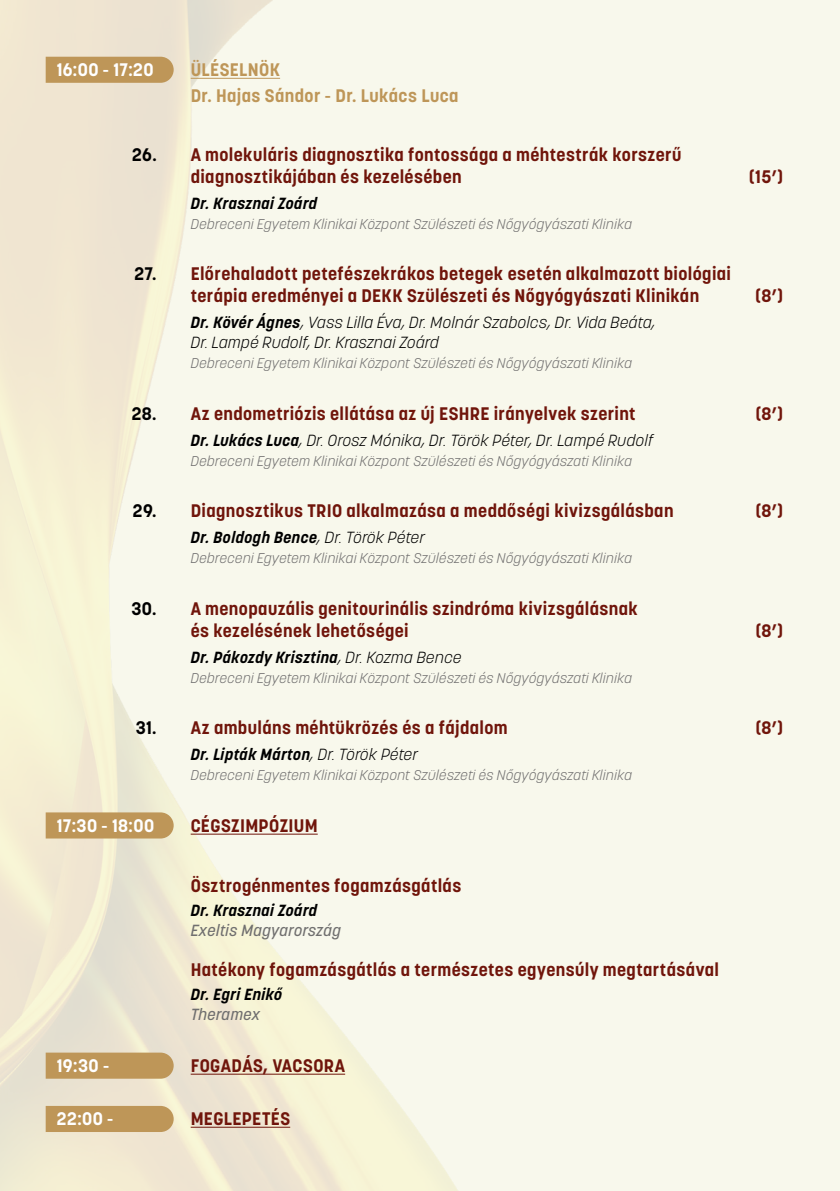
<style>
.page{position:relative;width:840px;height:1191px;background:#fff}
.page>*{position:absolute;margin:0;border:0;box-sizing:border-box;transform-origin:0 0}
.t1{font:700 18px/22px "Korolev";letter-spacing:.02em;color:#70150b}
.t2{font:700 18px/26px "Korolev";letter-spacing:.02em;color:#be9658}
.t3{font:700 18px "Korolev";letter-spacing:.025em;color:#fff}
.t4{font:italic 300 16px/20px "Korolev";letter-spacing:.025em;color:#000}
.t5{font:italic 700 16px "Korolev";letter-spacing:.02em;color:#000}
.t6{font:italic 500 16px "Korolev";letter-spacing:.015em;color:#706f6f}
.t7{font:italic 300 14px "Korolev";letter-spacing:.025em;color:#706f6f}
.s1{color:#000}
.s2{font-weight:700}
.s3{font-weight:300}
</style>
<div class="page">
<div style="left:0;top:0;width:839px;height:1191px;background:#f8f8ec"></div>
<img style="left:0;top:0;width:458px;height:1191px">
<div style="left:46px;top:57px;width:127px;height:26px;background:#be9658"></div>
<div style="left:46px;top:812px;width:127px;height:26px;background:#be9658"></div>
<div style="left:46px;top:1052px;width:127px;height:26px;background:#be9658"></div>
<div style="left:46px;top:1106px;width:127px;height:26px;background:#be9658"></div>
<hr style="left:190px;top:78px;width:90px;height:1px;background:#be9658">
<hr style="left:190px;top:833px;width:127px;height:1px;background:#70150b">
<hr style="left:190px;top:1073px;width:155px;height:1px;background:#70150b">
<hr style="left:190px;top:1126px;width:100px;height:1px;background:#70150b">
<p class="t3" style="left:57px;top:58px;width:98px">16:00 - 17:20</p>
<p class="t2" style="left:190px;top:57px;width:269px">ÜLÉSELNÖK<br>Dr. Hajas Sándor - Dr. Lukács Luca</p>
<p class="t1" style="left:190px;top:143px;width:492px;text-indent:-59px"><span class="s1">26.</span> A molekuláris diagnosztika fontossága a méhtestrák korszerű diagnosztikájában és kezelésében</p>
<p class="t5" style="left:190px;top:193px;width:128px">Dr. Krasznai Zoárd</p>
<p class="t7" style="left:190px;top:215px;width:442px">Debreceni Egyetem Klinikai Központ Szülészeti és Nőgyógyászati Klinika</p>
<p class="t1" style="left:190px;top:263px;width:541px;text-indent:-56px"><span class="s1">27.</span> Előrehaladott petefészekrákos betegek esetén alkalmazott biológiai terápia eredményei a DEKK Szülészeti és Nőgyógyászati Klinikán</p>
<p class="t1" style="left:748px;top:165px;width:36px">(15’)</p>
<p class="t1" style="left:755px;top:285px;width:29px">(8’)</p>
<p class="t4" style="left:190px;top:312px;width:466px"><span class="s2">Dr. Kövér Ágnes</span>, Vass Lilla Éva, Dr. Molnár Szabolcs, Dr. Vida Beáta,<br>Dr. Lampé Rudolf, Dr. Krasznai Zoárd</p>
<p class="t7" style="left:190px;top:354px;width:442px">Debreceni Egyetem Klinikai Központ Szülészeti és Nőgyógyászati Klinika</p>
<p class="t1" style="left:132px;top:402px;width:505px"><span class="s1">28.</span> Az endometriózis ellátása az új ESHRE irányelvek szerint</p>
<p class="t1" style="left:755px;top:402px;width:29px">(8’)</p>
<p class="t4" style="left:190px;top:430px;width:464px"><span class="s2">Dr. Lukács Luca</span>, Dr. Orosz Mónika, Dr. Török Péter, Dr. Lampé Rudolf</p>
<p class="t7" style="left:190px;top:452px;width:442px">Debreceni Egyetem Klinikai Központ Szülészeti és Nőgyógyászati Klinika</p>
<p class="t1" style="left:133px;top:500px;width:542px"><span class="s1">29.</span> Diagnosztikus TRIO alkalmazása a meddőségi kivizsgálásban</p>
<p class="t1" style="left:755px;top:500px;width:29px">(8’)</p>
<p class="t5" style="left:190px;top:527px;width:236px">Dr. Boldogh Bence<span class="s3">, Dr. Török Péter</span></p>
<p class="t7" style="left:190px;top:549px;width:442px">Debreceni Egyetem Klinikai Központ Szülészeti és Nőgyógyászati Klinika</p>
<p class="t1" style="left:190px;top:597px;width:448px;text-indent:-59px"><span class="s1">30.</span> A menopauzális genitourinális szindróma kivizsgálásnak és kezelésének lehetőségei</p>
<p class="t1" style="left:755px;top:619px;width:29px">(8’)</p>
<p class="t5" style="left:190px;top:647px;width:272px">Dr. Pákozdy Krisztina<span class="s3">, Dr. Kozma Bence</span></p>
<p class="t7" style="left:190px;top:669px;width:442px">Debreceni Egyetem Klinikai Központ Szülészeti és Nőgyógyászati Klinika</p>
<p class="t1" style="left:136px;top:717px;width:373px"><span class="s1">31.</span> Az ambuláns méhtükrözés és a fájdalom</p>
<p class="t1" style="left:755px;top:717px;width:29px">(8’)</p>
<p class="t5" style="left:190px;top:744px;width:229px">Dr. Lipták Márton<span class="s3">, Dr. Török Péter</span></p>
<p class="t7" style="left:190px;top:766px;width:442px">Debreceni Egyetem Klinikai Központ Szülészeti és Nőgyógyászati Klinika</p>
<p class="t3" style="left:57px;top:814px;width:99px">17:30 - 18:00</p>
<p class="t1" style="left:190px;top:814px;width:128px">CÉGSZIMPÓZIUM</p>
<p class="t1" style="left:190px;top:874px;width:272px">Ösztrogénmentes fogamzásgátlás</p>
<p class="t5" style="left:190px;top:900px;width:128px">Dr. Krasznai Zoárd</p>
<p class="t6" style="left:190px;top:920px;width:152px">Exeltis Magyarország</p>
<p class="t1" style="left:190px;top:959px;width:529px">Hatékony fogamzásgátlás a természetes egyensúly megtartásával</p>
<p class="t5" style="left:190px;top:984px;width:93px">Dr. Egri Enikő</p>
<p class="t6" style="left:190px;top:1004px;width:71px">Theramex</p>
<p class="t3" style="left:57px;top:1054px;width:54px">19:30 -</p>
<p class="t1" style="left:190px;top:1054px;width:156px">FOGADÁS, VACSORA</p>
<p class="t3" style="left:57px;top:1107px;width:58px">22:00 -</p>
<p class="t1" style="left:190px;top:1107px;width:101px">MEGLEPETÉS</p>
</div>
